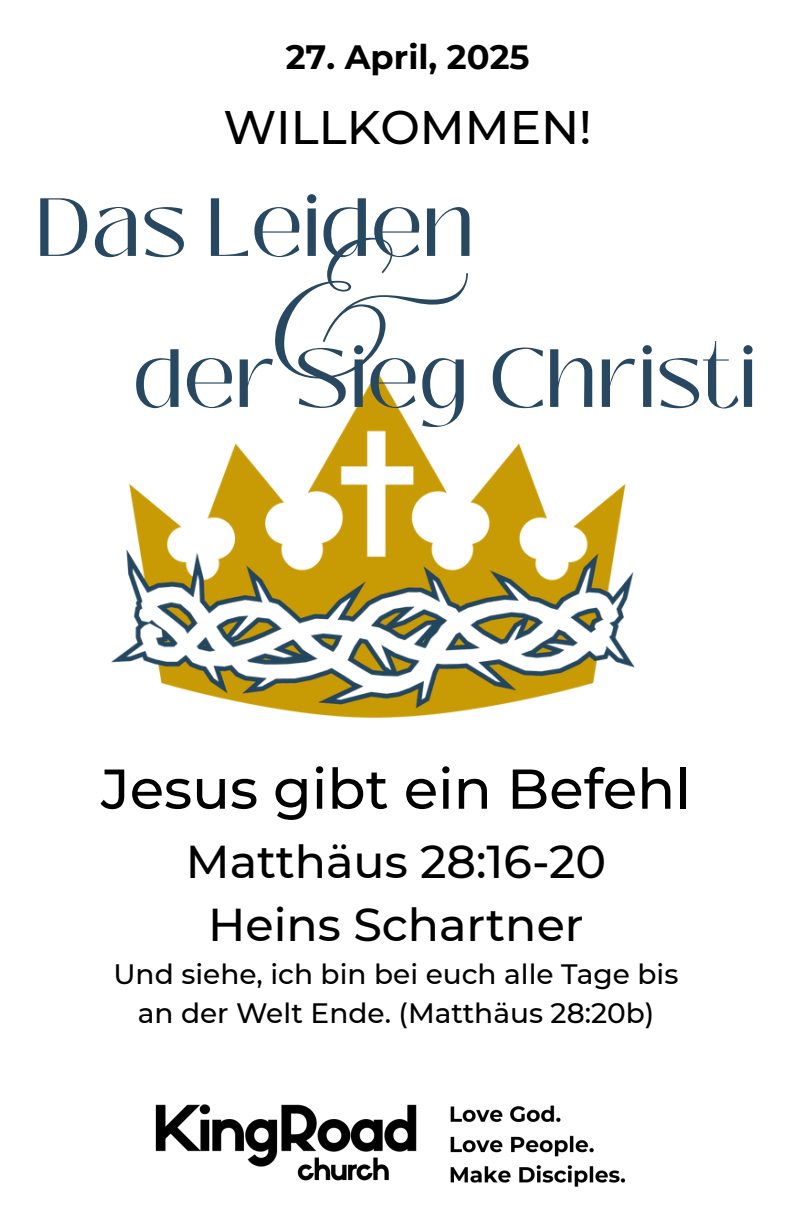
<style>
.page{position:relative;width:792px;height:1224px;background:#fff}
.page>*{position:absolute;margin:0;border:0;box-sizing:border-box;transform-origin:0 0}
.t1{font:134.2px "New Icon Script";color:#274860}
.t2{font:82.2px "Black Mango";color:#274860}
.t3{font:500 56px "Montserrat";color:#000}
.t4{font:500 47px "Montserrat";color:#000}
.t5{font:500 46px "Montserrat";color:#000}
.t6{font:700 33.6px "Montserrat";color:#000}
.t7{font:500 28px/39px "Montserrat";color:#000;text-align:center}
</style>
<div class="page">
<img style="left:155px;top:1104px;width:471px;height:83px">
<img style="left:111px;top:370px;width:524px;height:348px">
<h2 class="t6" style="left:286px;top:36px;width:245px">27. April, 2025</h2>
<h1 class="t4" style="left:223px;top:99px;width:370px">WILLKOMMEN!</h1>
<p class="t2" style="left:35px;top:166px;width:441px">Das Leiden</p>
<p class="t1" style="left:271px;top:240px;width:192px">&amp;</p>
<h1 class="t2" style="left:133px;top:317px;width:625px">der Sieg Christi</h1>
<p class="t3" style="left:101px;top:755px;width:591px">Jesus gibt ein Befehl</p>
<p class="t5" style="left:186px;top:833px;width:422px">Matthäus 28:16-20</p>
<p class="t5" style="left:208px;top:896px;width:377px">Heins Schartner</p>
<p class="t7" style="left:113px;top:955px;width:566px">Und siehe, ich bin bei euch alle Tage bis an der Welt Ende. (Matthäus 28:20b)</p>
</div>
